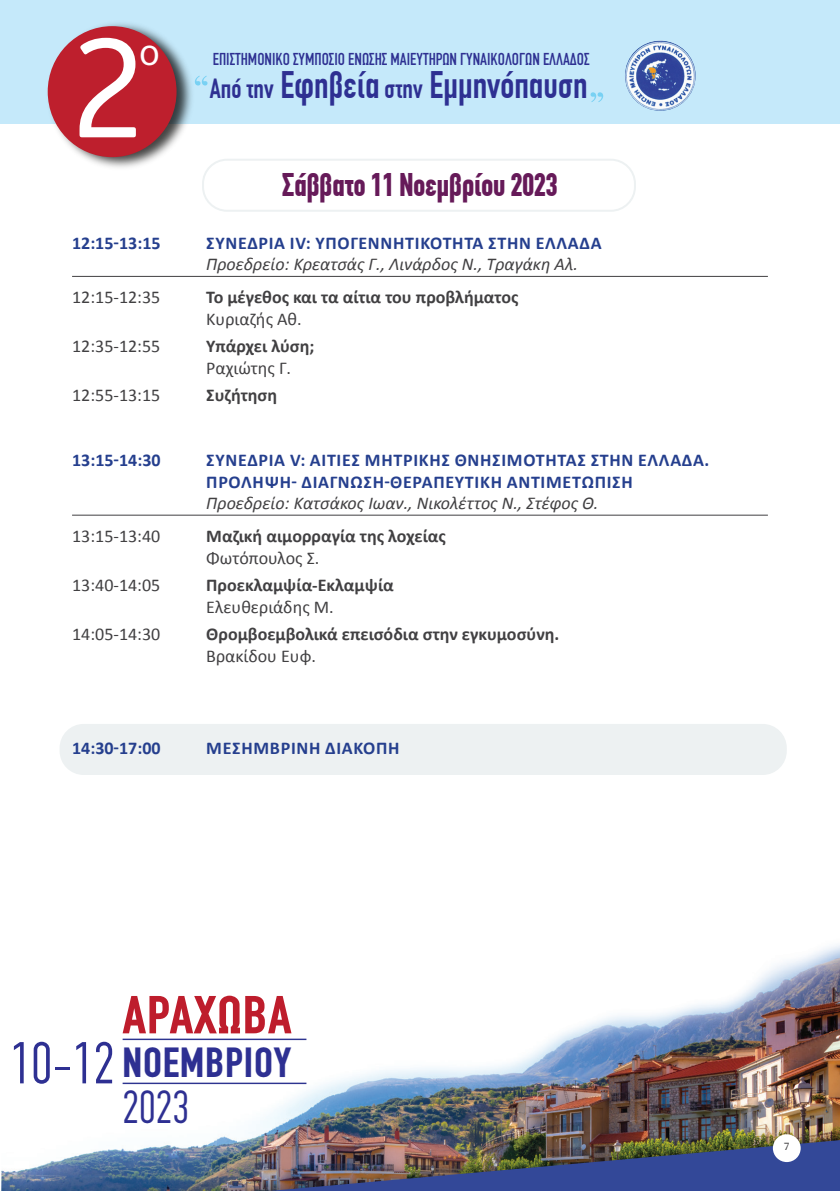
<style>
.page{position:relative;width:840px;height:1191px;background:#fff}
.page>*{position:absolute;margin:0;border:0;box-sizing:border-box;transform-origin:0 0}
.t1{font:148px "GE Inspira Sans";color:#fff}
.t2{font:700 53.6px "PF Din Text Compressed";color:#be1d2c;scale:1.09 1}
.t3{font:300 46.6px "PF Din Text Compressed";color:#2e3092}
.t4{font:700 42.4px "PF Din Text Compressed";color:#2e3092;scale:1.08 1}
.t5{font:39.8px "GE Inspira Sans";color:#fff}
.t6{font:condensed 37.4px "CF Din";color:#2e3092}
.t7{font:700 condensed 32px "CF Din";color:#661a59}
.t8{font:700 18px/21.6px "Calibri";letter-spacing:.04em;color:#253f8e}
.t9{font:700 18px "Calibri";color:#414042}
.t10{font:18px "Calibri";color:#414042}
.t11{font:italic 18px "Calibri";color:#414042}
.t12{font:500 17.4px "PF Din Text Compressed";color:#2e3092}
.t13{font:11.2px "Source Serif Pro";color:#414042}
.s1{font-size:27px}
.s2{font-weight:300;font-size:59.2px}
</style>
<div class="page">
<div style="left:0;top:0;width:839px;height:123px;background:#c5e9fa"></div>
<img style="left:624px;top:40px;width:71px;height:71px;border-radius:35px">
<img style="left:43px;top:23px;width:154px;height:145px">
<div style="left:48px;top:26px;width:128px;height:131px;background:#be1f2d;border-radius:50%"></div>
<svg style="left:195px;top:76px;width:12px;height:9px"></svg>
<svg style="left:590px;top:92px;width:13px;height:10px"></svg>
<img style="left:123px;top:945px;width:716px;height:154px">
<img style="left:220px;top:1099px;width:619px;height:39px">
<img style="left:1px;top:1138px;width:838px;height:53px">
<hr style="left:122px;top:1038px;width:184px;height:2px;background:#2d3490">
<hr style="left:122px;top:1082px;width:184px;height:2px;background:#2d3490">
<div style="left:772px;top:1134px;width:28px;height:28px;background:#fff;border-radius:50%"></div>
<div style="left:60px;top:724px;width:726px;height:51px;background:#edf1f2;border-radius:24px"></div>
<hr style="left:72px;top:276px;width:695px;height:1px;background:#414042">
<hr style="left:72px;top:515px;width:695px;height:1px;background:#414042">
<div style="left:202px;top:159px;width:433px;height:53px;border:2px solid #edf1f2;border-radius:24px"></div>
<h1 class="t1" style="left:69px;top:-4px;width:79px">2</h1>
<h3 class="t5" style="left:139px;top:27px;width:22px">o</h3>
<p class="t12" style="left:213px;top:49px;width:378px">ΕΠΙΣΤΗΜΟΝΙΚΟ ΣΥΜΠΟΣΙΟ ΕΝΩΣΗΣ ΜΑΙΕΥΤΗΡΩΝ ΓΥΝΑΙΚΟΛΟΓΩΝ ΕΛΛΑ∆ΟΣ</p>
<h3 class="t6" style="left:210px;top:64px;width:379px"><span class="s1">Από την</span> Εφηβεία <span class="s1">στην</span> Εµµηνόπαυση</h3>
<h3 class="t7" style="left:282px;top:167px;width:277px">Σάββατο 11 Νοεμβρίου 2023</h3>
<p class="t8" style="left:72px;top:231px;width:90px">12:15-13:15</p>
<p class="t8" style="left:206px;top:231px;width:396px">ΣΥΝΕΔΡΊΑ IV: ΥΠΟΓΕΝΝΗΤΙΚΌΤΗΤΑ ΣΤΗΝ ΕΛΛΆΔΑ</p>
<p class="t11" style="left:206px;top:252px;width:373px">Προεδρείο: Κρεατσάς Γ., Λινάρδος Ν., Τραγάκη Αλ.</p>
<p class="t10" style="left:72px;top:285px;width:90px">12:15-12:35</p>
<p class="t9" style="left:206px;top:285px;width:313px">Το μέγεθος και τα αίτια του προβλήματος</p>
<p class="t10" style="left:206px;top:306px;width:97px">Κυριαζής Αθ.</p>
<p class="t10" style="left:72px;top:334px;width:90px">12:35-12:55</p>
<p class="t9" style="left:206px;top:333px;width:110px">Υπάρχει λύση;</p>
<p class="t10" style="left:206px;top:355px;width:86px">Ραχιώτης Γ.</p>
<p class="t10" style="left:72px;top:383px;width:90px">12:55-13:15</p>
<p class="t9" style="left:206px;top:382px;width:72px">Συζήτηση</p>
<p class="t8" style="left:72px;top:448px;width:90px">13:15-14:30</p>
<p class="t8" style="left:206px;top:448px;width:504px">ΣΥΝΕΔΡΊΑ V: ΑΙΤΊΕΣ ΜΗΤΡΙΚΉΣ ΘΝΗΣΙΜΌΤΗΤΑΣ ΣΤΗΝ ΕΛΛΆΔΑ.<br>ΠΡΌΛΗΨΗ- ΔΙΆΓΝΩΣΗ-ΘΕΡΑΠΕΥΤΙΚΉ ΑΝΤΙΜΕΤΏΠΙΣΗ</p>
<p class="t11" style="left:206px;top:491px;width:393px">Προεδρείο: Κατσάκος Ιωαν., Νικολέττος Ν., Στέφος Θ.</p>
<p class="t10" style="left:72px;top:524px;width:90px">13:15-13:40</p>
<p class="t9" style="left:206px;top:523px;width:241px">Μαζική αιμορραγία της λοχείας</p>
<p class="t10" style="left:206px;top:545px;width:115px">Φωτόπουλος Σ.</p>
<p class="t10" style="left:72px;top:572px;width:90px">13:40-14:05</p>
<p class="t9" style="left:206px;top:572px;width:189px">Προεκλαμψία-Εκλαμψία</p>
<p class="t10" style="left:206px;top:594px;width:129px">Ελευθεριάδης Μ.</p>
<p class="t10" style="left:72px;top:621px;width:90px">14:05-14:30</p>
<p class="t9" style="left:206px;top:621px;width:354px">Θρομβοεμβολικά επεισόδια στην εγκυμοσύνη.</p>
<p class="t10" style="left:206px;top:643px;width:111px">Βρακίδου Ευφ.</p>
<p class="t8" style="left:72px;top:736px;width:90px">14:30-17:00</p>
<p class="t8" style="left:206px;top:736px;width:189px">ΜΕΣΗΜΒΡΙΝΉ ΔΙΑΚΟΠΉ</p>
<h2 class="t2" style="left:122px;top:983px;width:157px">ΑΡΑΧΩΒΑ</h2>
<h3 class="t4" style="left:10px;top:1038px;width:262px"><span class="s2">10-12</span> ΝΟΕΜΒΡΙΟΥ</h3>
<h3 class="t3" style="left:122px;top:1080px;width:68px">2023</h3>
<p class="t13" style="left:783px;top:1139px;width:7px">7</p>
</div>
